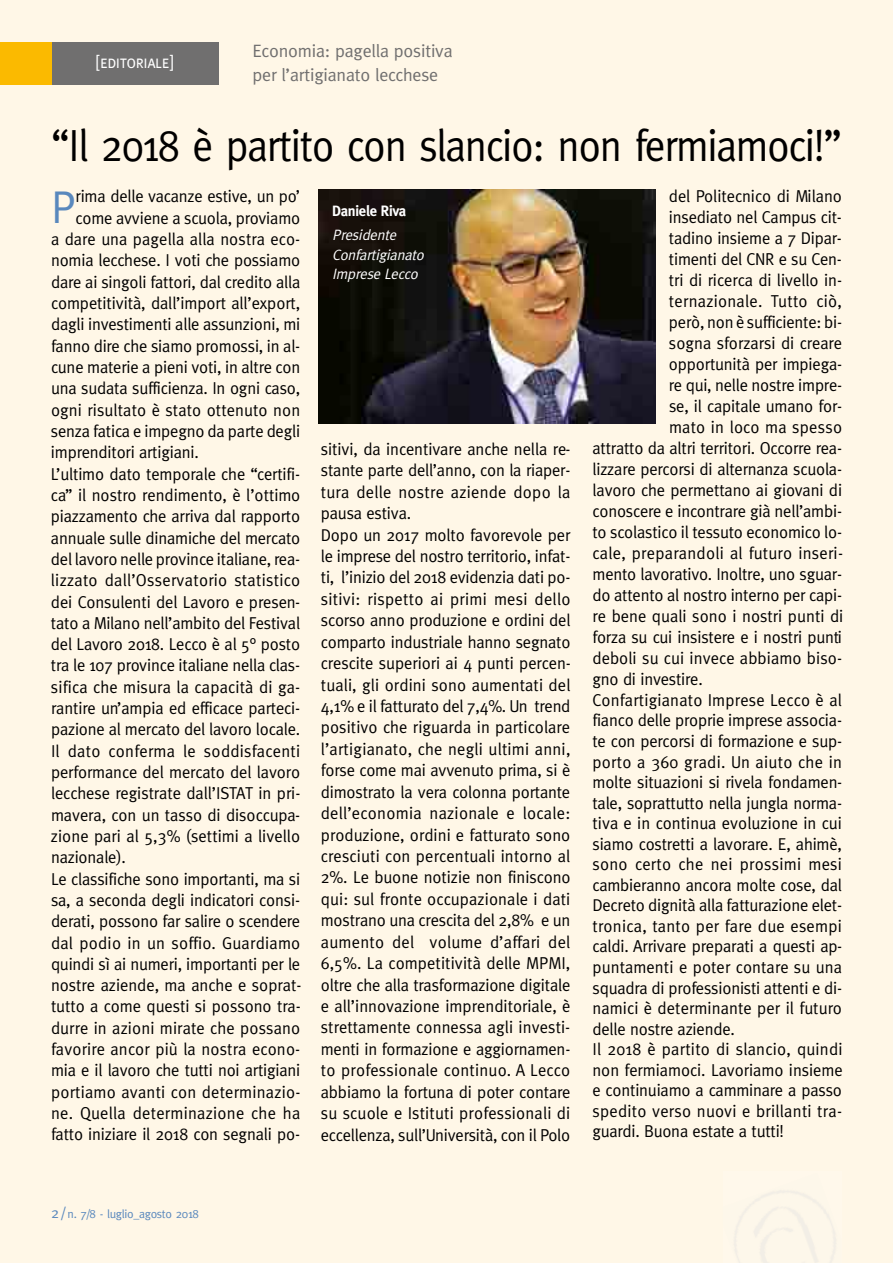
<style>
.page{position:relative;width:893px;height:1263px;background:#fff7e7}
.page>*{position:absolute;margin:0;border:0;box-sizing:border-box;transform-origin:0 0}
.t1{font:45.9px "Meta";color:#5988bd;scale:.96 1}
.t2{font:45px "Meta";letter-spacing:-.03em;color:#000;scale:.92 1}
.t3{font:18px/24px "Meta";letter-spacing:-.01em;color:#706f6f}
.t4{font:18px "Meta Caps";letter-spacing:-.03em;color:#fff}
.t5{font:17.25px/21.5px "Meta";letter-spacing:-.01em;color:#000;scale:.96 1}
.t6{font:17.25px "Meta";letter-spacing:.015em;color:#000;scale:.96 1}
.t7{font:17.25px "Meta";letter-spacing:.01em;color:#000;scale:.96 1}
.t8{font:italic 15px/19.5px "Meta";color:#fff}
.t9{font:700 15px "Meta";letter-spacing:-.015em;color:#fff}
.t10{font:12px "Meta";letter-spacing:-.025em;color:#5988bd}
.s1{font-size:15px}
</style>
<div class="page">
<div style="left:51px;top:43px;width:168px;height:42px;background:#706f6f"></div>
<div style="left:0;top:43px;width:51px;height:42px;background:#fbba00"></div>
<img style="left:319px;top:190px;width:336px;height:234px">
<p class="t4" style="left:96px;top:52px;width:79px">[editoriale]</p>
<p class="t3" style="left:252px;top:38px;width:202px">Economia: pagella positiva per l’artigianato lecchese</p>
<h2 class="t2" style="left:51px;top:120px;width:862px">“Il 2018 è partito con slancio: non fermiamoci!”</h2>
<h1 class="t1" style="left:51px;top:181px;width:28px">P</h1>
<p class="t5" style="left:76px;top:185px;width:236px">rima delle vacanze estive, un po’</p>
<p class="t5" style="left:76px;top:207px;width:236px">come avviene a scuola, proviamo</p>
<p class="t5" style="left:51px;top:228px;width:261px">a dare una pagella alla nostra eco-</p>
<p class="t5" style="left:51px;top:249px;width:261px">nomia lecchese. I voti che possiamo</p>
<p class="t5" style="left:51px;top:271px;width:261px">dare ai singoli fattori, dal credito alla</p>
<p class="t5" style="left:51px;top:292px;width:261px">competitività, dall’import all’export,</p>
<p class="t5" style="left:51px;top:313px;width:261px">dagli investimenti alle assunzioni, mi</p>
<p class="t5" style="left:51px;top:335px;width:261px">fanno dire che siamo promossi, in al-</p>
<p class="t5" style="left:51px;top:356px;width:261px">cune materie a pieni voti, in altre con</p>
<p class="t5" style="left:51px;top:377px;width:261px">una sudata sufficienza. In ogni caso,</p>
<p class="t5" style="left:51px;top:399px;width:261px">ogni risultato è stato ottenuto non</p>
<p class="t5" style="left:51px;top:420px;width:261px">senza fatica e impegno da parte degli</p>
<p class="t5" style="left:51px;top:441px;width:156px">imprenditori artigiani.</p>
<p class="t5" style="left:51px;top:463px;width:261px">L’ultimo dato temporale che “certifi-</p>
<p class="t5" style="left:51px;top:484px;width:261px">ca” il nostro rendimento, è l’ottimo</p>
<p class="t5" style="left:51px;top:505px;width:261px">piazzamento che arriva dal rapporto</p>
<p class="t5" style="left:51px;top:527px;width:261px">annuale sulle dinamiche del mercato</p>
<p class="t5" style="left:51px;top:548px;width:261px">del lavoro nelle province italiane, rea-</p>
<p class="t6" style="left:51px;top:570px;width:261px">lizzato dall’Osservatorio statistico</p>
<p class="t5" style="left:51px;top:591px;width:261px">dei Consulenti del Lavoro e presen-</p>
<p class="t5" style="left:51px;top:612px;width:261px">tato a Milano nell’ambito del Festival</p>
<p class="t5" style="left:51px;top:633px;width:261px">del Lavoro 2018. Lecco è al 5° posto</p>
<p class="t5" style="left:51px;top:654px;width:261px">tra le 107 province italiane nella clas-</p>
<p class="t7" style="left:51px;top:677px;width:261px">sifica che misura la capacità di ga-</p>
<p class="t5" style="left:51px;top:697px;width:261px">rantire un’ampia ed efficace parteci-</p>
<p class="t5" style="left:51px;top:718px;width:261px">pazione al mercato del lavoro locale.</p>
<p class="t6" style="left:51px;top:741px;width:261px">Il dato conferma le soddisfacenti</p>
<p class="t5" style="left:51px;top:761px;width:261px">performance del mercato del lavoro</p>
<p class="t5" style="left:51px;top:782px;width:261px">lecchese registrate dall’ISTAT in pri-</p>
<p class="t5" style="left:51px;top:804px;width:261px">mavera, con un tasso di disoccupa-</p>
<p class="t5" style="left:51px;top:825px;width:261px">zione pari al 5,3% (settimi a livello</p>
<p class="t5" style="left:51px;top:846px;width:80px">nazionale).</p>
<p class="t5" style="left:51px;top:868px;width:261px">Le classifiche sono importanti, ma si</p>
<p class="t5" style="left:51px;top:889px;width:261px">sa, a seconda degli indicatori consi-</p>
<p class="t5" style="left:51px;top:910px;width:261px">derati, possono far salire o scendere</p>
<p class="t6" style="left:51px;top:932px;width:261px">dal podio in un soffio. Guardiamo</p>
<p class="t5" style="left:51px;top:953px;width:261px">quindi sì ai numeri, importanti per le</p>
<p class="t5" style="left:51px;top:974px;width:262px">nostre aziende, ma anche e soprat-</p>
<p class="t5" style="left:51px;top:995px;width:262px">tutto a come questi si possono tra-</p>
<p class="t5" style="left:51px;top:1017px;width:261px">durre in azioni mirate che possano</p>
<p class="t7" style="left:51px;top:1039px;width:261px">favorire ancor più la nostra econo-</p>
<p class="t5" style="left:51px;top:1059px;width:261px">mia e il lavoro che tutti noi artigiani</p>
<p class="t6" style="left:51px;top:1082px;width:261px">portiamo avanti con determinazio-</p>
<p class="t6" style="left:51px;top:1103px;width:261px">ne. Quella determinazione che ha</p>
<p class="t5" style="left:51px;top:1123px;width:261px">fatto iniziare il 2018 con segnali po-</p>
<p class="t9" style="left:332px;top:203px;width:75px">Daniele Riva</p>
<p class="t8" style="left:332px;top:225px;width:97px">Presidente<br>Confartigianato<br>Imprese Lecco</p>
<p class="t5" style="left:321px;top:438px;width:262px">sitivi, da incentivare anche nella re&shy;stante parte dell’anno, con la riaper&shy;tura delle nostre aziende dopo la pausa estiva.<br>Dopo un 2017 molto favorevole per le imprese del nostro territorio, infat&shy;ti, l’inizio del 2018 evidenzia dati po&shy;sitivi: rispetto ai primi mesi dello scorso anno produzione e ordini del comparto industriale hanno segnato crescite superiori ai 4 punti percen&shy;tuali, gli ordini sono aumentati del 4,1% e il fatturato del 7,4%. Un trend positivo che riguarda in particolare l’artigianato, che negli ultimi anni, forse come mai avvenuto prima, si è dimostrato la vera colonna portante dell’economia nazionale e locale: produzione, ordini e fatturato sono cresciuti con percentuali intorno al 2%. Le buone notizie non finiscono qui: sul fronte occupazionale i dati mostrano una crescita del 2,8% e un aumento del volume d’affari del 6,5%. La competitività delle MPMI, oltre che alla trasformazione digitale e all’innovazione imprenditoriale, è strettamente connessa agli investi&shy;menti in formazione e aggiornamen&shy;to professionale continuo. A Lecco abbiamo la fortuna di poter contare su scuole e Istituti professionali di eccellenza, sull’Università, con il Polo</p>
<p class="t5" style="left:669px;top:185px;width:182px">del Politecnico di Milano</p>
<p class="t5" style="left:669px;top:206px;width:182px">insediato nel Campus cit-</p>
<p class="t5" style="left:669px;top:227px;width:182px">tadino insieme a 7 Dipar-</p>
<p class="t5" style="left:669px;top:248px;width:182px">timenti del CNR e su Cen-</p>
<p class="t5" style="left:669px;top:269px;width:182px">tri di ricerca di livello in-</p>
<p class="t6" style="left:669px;top:291px;width:182px">ternazionale. Tutto ciò,</p>
<p class="t5" style="left:669px;top:311px;width:182px">però, non è sufficiente: bi-</p>
<p class="t5" style="left:669px;top:332px;width:182px">sogna sforzarsi di creare</p>
<p class="t5" style="left:669px;top:353px;width:182px">opportunità per impiega-</p>
<p class="t5" style="left:669px;top:374px;width:182px">re qui, nelle nostre impre-</p>
<p class="t5" style="left:669px;top:395px;width:182px">se, il capitale umano for-</p>
<p class="t6" style="left:669px;top:417px;width:182px">mato in loco ma spesso</p>
<p class="t5" style="left:592px;top:437px;width:261px">attratto da altri territori. Occorre rea-</p>
<p class="t5" style="left:592px;top:458px;width:261px">lizzare percorsi di alternanza scuola-</p>
<p class="t5" style="left:592px;top:479px;width:262px">lavoro che permettano ai giovani di</p>
<p class="t5" style="left:592px;top:500px;width:261px">conoscere e incontrare già nell’ambi-</p>
<p class="t5" style="left:592px;top:521px;width:261px">to scolastico il tessuto economico lo-</p>
<p class="t6" style="left:592px;top:543px;width:262px">cale, preparandoli al futuro inseri-</p>
<p class="t5" style="left:592px;top:563px;width:261px">mento lavorativo. Inoltre, uno sguar-</p>
<p class="t5" style="left:592px;top:584px;width:261px">do attento al nostro interno per capi-</p>
<p class="t5" style="left:592px;top:605px;width:263px">re bene quali sono i nostri punti di</p>
<p class="t5" style="left:592px;top:626px;width:261px">forza su cui insistere e i nostri punti</p>
<p class="t5" style="left:592px;top:647px;width:261px">deboli su cui invece abbiamo biso-</p>
<p class="t5" style="left:592px;top:668px;width:116px">gno di investire.</p>
<p class="t7" style="left:592px;top:690px;width:261px">Confartigianato Imprese Lecco è al</p>
<p class="t5" style="left:592px;top:709px;width:261px">fianco delle proprie imprese associa-</p>
<p class="t5" style="left:592px;top:730px;width:261px">te con percorsi di formazione e sup-</p>
<p class="t6" style="left:592px;top:751px;width:261px">porto a 360 gradi. Un aiuto che in</p>
<p class="t5" style="left:592px;top:771px;width:261px">molte situazioni si rivela fondamen-</p>
<p class="t5" style="left:592px;top:792px;width:261px">tale, soprattutto nella jungla norma-</p>
<p class="t5" style="left:592px;top:812px;width:261px">tiva e in continua evoluzione in cui</p>
<p class="t5" style="left:592px;top:833px;width:261px">siamo costretti a lavorare. E, ahimè,</p>
<p class="t6" style="left:592px;top:854px;width:261px">sono certo che nei prossimi mesi</p>
<p class="t5" style="left:592px;top:874px;width:261px">cambieranno ancora molte cose, dal</p>
<p class="t5" style="left:592px;top:894px;width:261px">Decreto dignità alla fatturazione elet-</p>
<p class="t6" style="left:592px;top:916px;width:261px">tronica, tanto per fare due esempi</p>
<p class="t5" style="left:592px;top:935px;width:261px">caldi. Arrivare preparati a questi ap-</p>
<p class="t5" style="left:592px;top:956px;width:261px">puntamenti e poter contare su una</p>
<p class="t5" style="left:592px;top:977px;width:261px">squadra di professionisti attenti e di-</p>
<p class="t5" style="left:592px;top:997px;width:261px">namici è determinante per il futuro</p>
<p class="t5" style="left:592px;top:1018px;width:150px">delle nostre aziende.</p>
<p class="t6" style="left:592px;top:1039px;width:262px">Il 2018 è partito di slancio, quindi</p>
<p class="t5" style="left:592px;top:1059px;width:262px">non fermiamoci. Lavoriamo insieme</p>
<p class="t5" style="left:592px;top:1079px;width:261px">e continuiamo a camminare a passo</p>
<p class="t6" style="left:592px;top:1101px;width:261px">spedito verso nuovi e brillanti tra-</p>
<p class="t5" style="left:592px;top:1120px;width:201px">guardi. Buona estate a tutti!</p>
<p class="t10" style="left:51px;top:1207px;width:149px"><span class="s1">2 /</span> n. 7/8 - luglio_agosto 2018</p>
</div>
